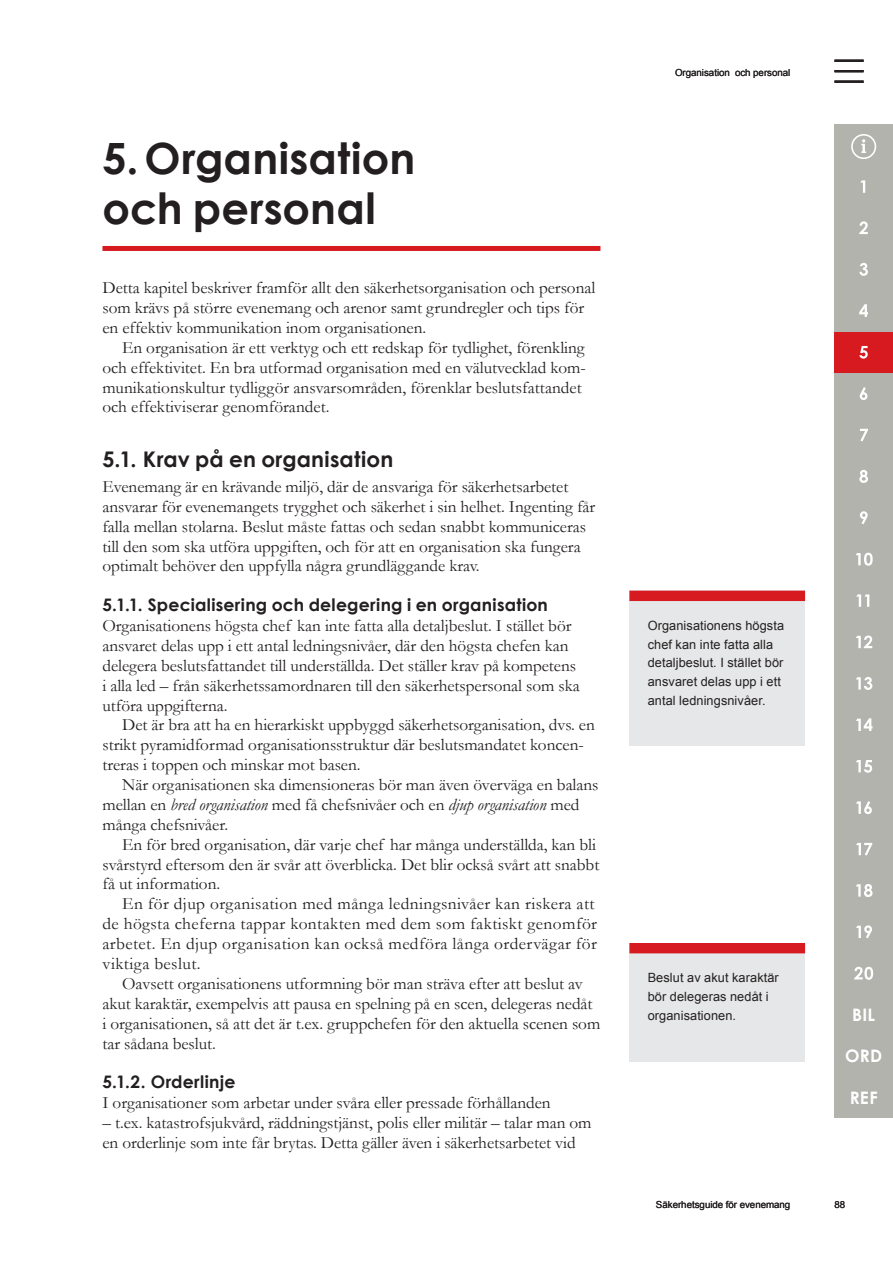
<style>
.page{position:relative;width:893px;height:1263px;background:#fff}
.page>*{position:absolute;margin:0;border:0;box-sizing:border-box;transform-origin:0 0}
.NY_Kapitelrubrik_H1{font:700 43.2px/49.7px "Century Gothic";letter-spacing:.005em;color:#231f20}
.NY_Mellanrubrik_H2{font:700 21.6px "Century Gothic";letter-spacing:.01em;color:#231f20}
.NY_Brödtext_P{font:17.25px/19.8px "Garamond";color:#231f20}
.NY_Brödtext_P_-_Indr{font:17.25px/19.8px "Garamond";color:#231f20}
.NY_Brödtext_P_-_Indr-2{font:17.25px/19.8px "Garamond";letter-spacing:.025em;color:#231f20}
.NY_Underrubrik_H3{font:700 17.25px "Century Gothic";letter-spacing:.015em;color:#231f20}
.t1{font:700 17.25px "Century Gothic Pro";letter-spacing:.015em;color:#fff}
.Text_utan_rubrik{font:12.75px/18.6px "Arial";letter-spacing:.005em;color:#231f20}
.t2{font:9.75px "Arial";letter-spacing:-.005em;color:#231f20}
.s1{font-style:italic}
</style>
<div class="page">
<div style="left:102px;top:246px;width:498px;height:5px;background:#d71920"></div>
<div style="left:629px;top:591px;width:176px;height:155px;background:#e6e7e8"></div>
<div style="left:629px;top:591px;width:176px;height:10px;background:#d71920"></div>
<div style="left:629px;top:943px;width:176px;height:118px;background:#e6e7e8"></div>
<div style="left:629px;top:943px;width:176px;height:10px;background:#d71920"></div>
<svg style="left:834px;top:60px;width:30px;height:23px"></svg>
<div style="left:834px;top:1077px;width:59px;height:41px;background:#b2b3ad"></div>
<div style="left:834px;top:1035px;width:59px;height:42px;background:#b2b3ad"></div>
<div style="left:834px;top:994px;width:59px;height:41px;background:#b2b3ad"></div>
<div style="left:834px;top:952px;width:59px;height:42px;background:#b2b3ad"></div>
<div style="left:834px;top:911px;width:59px;height:41px;background:#b2b3ad"></div>
<div style="left:834px;top:869px;width:59px;height:42px;background:#b2b3ad"></div>
<div style="left:834px;top:828px;width:59px;height:41px;background:#b2b3ad"></div>
<div style="left:834px;top:787px;width:59px;height:41px;background:#b2b3ad"></div>
<div style="left:834px;top:745px;width:59px;height:42px;background:#b2b3ad"></div>
<div style="left:834px;top:704px;width:59px;height:41px;background:#b2b3ad"></div>
<div style="left:834px;top:662px;width:59px;height:42px;background:#b2b3ad"></div>
<div style="left:834px;top:621px;width:59px;height:41px;background:#b2b3ad"></div>
<div style="left:834px;top:580px;width:59px;height:41px;background:#b2b3ad"></div>
<div style="left:834px;top:538px;width:59px;height:42px;background:#b2b3ad"></div>
<div style="left:834px;top:497px;width:59px;height:41px;background:#b2b3ad"></div>
<div style="left:834px;top:455px;width:59px;height:42px;background:#b2b3ad"></div>
<div style="left:834px;top:414px;width:59px;height:41px;background:#b2b3ad"></div>
<div style="left:834px;top:373px;width:59px;height:41px;background:#b2b3ad"></div>
<div style="left:834px;top:331px;width:59px;height:42px;background:#d71920"></div>
<div style="left:834px;top:290px;width:59px;height:41px;background:#b2b3ad"></div>
<div style="left:834px;top:248px;width:59px;height:42px;background:#b2b3ad"></div>
<div style="left:834px;top:207px;width:59px;height:41px;background:#b2b3ad"></div>
<div style="left:834px;top:166px;width:59px;height:41px;background:#b2b3ad"></div>
<div style="left:834px;top:124px;width:59px;height:42px;background:#b2b3ad"></div>
<svg style="left:854px;top:967px;width:19px;height:13px"></svg>
<svg style="left:856px;top:925px;width:16px;height:13px"></svg>
<svg style="left:856px;top:884px;width:17px;height:13px"></svg>
<svg style="left:856px;top:843px;width:16px;height:12px"></svg>
<svg style="left:856px;top:801px;width:16px;height:13px"></svg>
<svg style="left:856px;top:760px;width:16px;height:13px"></svg>
<svg style="left:856px;top:718px;width:16px;height:13px"></svg>
<svg style="left:856px;top:677px;width:16px;height:13px"></svg>
<svg style="left:856px;top:635px;width:16px;height:13px"></svg>
<svg style="left:856px;top:594px;width:13px;height:13px"></svg>
<svg style="left:856px;top:553px;width:17px;height:13px"></svg>
<svg style="left:860px;top:511px;width:8px;height:13px"></svg>
<svg style="left:859px;top:470px;width:9px;height:13px"></svg>
<svg style="left:860px;top:429px;width:8px;height:12px"></svg>
<svg style="left:860px;top:387px;width:7px;height:13px"></svg>
<svg style="left:859px;top:346px;width:9px;height:13px"></svg>
<svg style="left:859px;top:304px;width:9px;height:13px"></svg>
<svg style="left:859px;top:263px;width:9px;height:13px"></svg>
<svg style="left:859px;top:221px;width:9px;height:13px"></svg>
<svg style="left:860px;top:180px;width:5px;height:13px"></svg>
<svg style="left:851px;top:134px;width:25px;height:25px"></svg>
<h1 class="NY_Kapitelrubrik_H1" style="left:102px;top:132px;width:314px">5.Organisation och personal</h1>
<p class="NY_Brödtext_P" style="left:102px;top:278px;width:494px">Detta kapitel beskriver framför allt den säkerhetsorganisation och personal som krävs på större evenemang och arenor samt grundregler och tips för en effektiv kommunikation inom organisationen.</p>
<p class="NY_Brödtext_P_-_Indr" style="left:102px;top:337px;width:485px;text-indent:20px">En organisation är ett verktyg och ett redskap för tydlighet, förenkling och effektivitet. En bra utformad organisation med en välutvecklad kom&shy;munikationskultur tydliggör ansvarsområden, förenklar beslutsfattandet och effektiviserar genomförandet.</p>
<h2 class="NY_Mellanrubrik_H2" style="left:102px;top:446px;width:292px">5.1. Krav på en organisation</h2>
<p class="NY_Brödtext_P" style="left:102px;top:476px;width:494px">Evenemang är en krävande miljö, där de ansvariga för säkerhetsarbetet ansvarar för evenemangets trygghet och säkerhet i sin helhet. Ingenting får falla mellan stolarna. Beslut måste fattas och sedan snabbt kommuniceras till den som ska utföra uppgiften, och för att en organisation ska fungera optimalt behöver den uppfylla några grundläggande krav.</p>
<h3 class="NY_Underrubrik_H3" style="left:102px;top:594px;width:447px">5.1.1. Specialisering och delegering i en organisation</h3>
<p class="NY_Brödtext_P" style="left:102px;top:616px;width:479px">Organisationens högsta chef kan inte fatta alla detaljbeslut. I stället bör ansvaret delas upp i ett antal ledningsnivåer, där den högsta chefen kan delegera beslutsfattandet till underställda. Det ställer krav på kompetens i alla led – från säkerhetssamordnaren till den säkerhetspersonal som ska utföra uppgifterna.</p>
<p class="NY_Brödtext_P_-_Indr" style="left:102px;top:715px;width:494px;text-indent:20px">Det är bra att ha en hierarkiskt uppbyggd säkerhetsorganisation, dvs. en strikt pyramidformad organisationsstruktur där beslutsmandatet koncen&shy;treras i toppen och minskar mot basen.</p>
<p class="NY_Brödtext_P_-_Indr" style="left:102px;top:774px;width:498px;text-indent:20px">När organisationen ska dimensioneras bör man även överväga en balans mellan en <span class="s1">bred organisation</span> med få chefsnivåer och en <span class="s1">djup organisation</span> med många chefsnivåer.</p>
<p class="NY_Brödtext_P_-_Indr" style="left:102px;top:834px;width:498px;text-indent:20px">En för bred organisation, där varje chef har många underställda, kan bli svårstyrd eftersom den är svår att överblicka. Det blir också svårt att snabbt få ut information.</p>
<p class="NY_Brödtext_P_-_Indr-2" style="left:102px;top:894px;width:496px;text-indent:20px">En för djup organisation med många ledningsnivåer kan riskera att de högsta cheferna tappar kontakten med dem som faktiskt genomför arbetet. En djup organisation kan också medföra långa ordervägar för viktiga beslut.</p>
<p class="NY_Brödtext_P_-_Indr" style="left:102px;top:973px;width:499px;text-indent:20px">Oavsett organisationens utformning bör man sträva efter att beslut av akut karaktär, exempelvis att pausa en spelning på en scen, delegeras nedåt i organisationen, så att det är t.ex. gruppchefen för den aktuella scenen som tar sådana beslut.</p>
<h3 class="NY_Underrubrik_H3" style="left:102px;top:1071px;width:135px">5.1.2. Orderlinje</h3>
<p class="NY_Brödtext_P" style="left:102px;top:1093px;width:450px">I organisationer som arbetar under svåra eller pressade förhållanden</p>
<p class="NY_Brödtext_P" style="left:102px;top:1112px;width:491px">– t.ex. katastrofsjukvård, räddningstjänst, polis eller militär – talar man om en orderlinje som inte får brytas. Detta gäller även i säkerhetsarbetet vid</p>
<p class="t2" style="left:675px;top:66px;width:117px">Organisation och personal</p>
<p class="Text_utan_rubrik" style="left:648px;top:616px;width:138px">Organisationens högsta chef kan inte fatta alla detaljbeslut. I stället bör ansvaret delas upp i ett antal ledningsnivåer.</p>
<p class="Text_utan_rubrik" style="left:648px;top:969px;width:133px">Beslut av akut karaktär bör delegeras nedåt i organisationen.</p>
<p class="t1" style="left:852px;top:1004px;width:25px">BIL</p>
<p class="t1" style="left:845px;top:1045px;width:38px">ORD</p>
<p class="t1" style="left:850px;top:1087px;width:29px">REF</p>
<p class="t2" style="left:656px;top:1198px;width:136px">Säkerhetsguide för evenemang</p>
<p class="t2" style="left:834px;top:1198px;width:12px">88</p>
</div>
